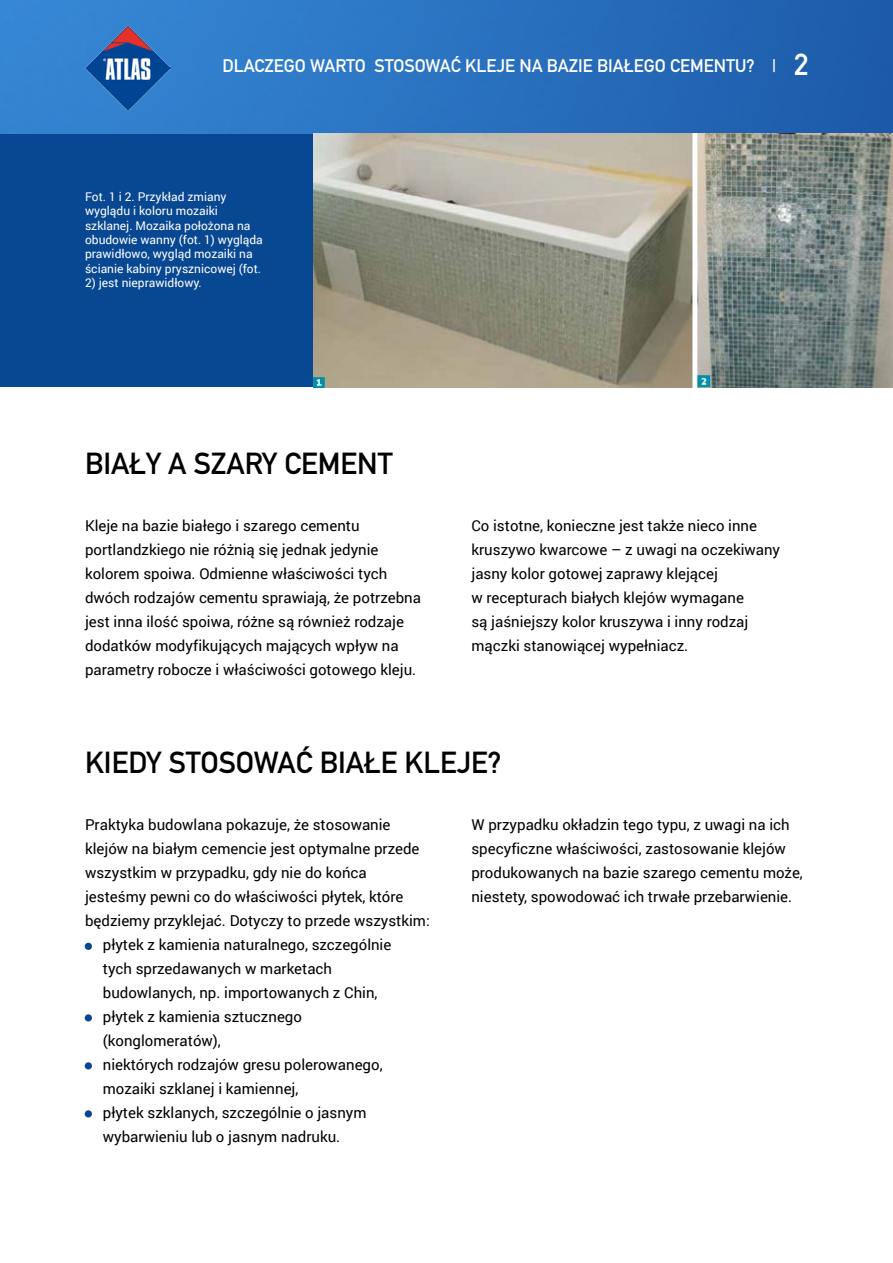
<style>
.page{position:relative;width:893px;height:1263px;background:#fff}
.page>*{position:absolute;margin:0;border:0;box-sizing:border-box;transform-origin:0 0}
.t1{font:700 30px "DIN Alternate";color:#000}
.t2{font:700 18px "DIN Alternate";color:#fff}
.t3{font:15px/24px "Roboto";color:#000}
.t4{font:12px/14.4px "Roboto";color:#fff}
.s1{font-size:30px}
</style>
<div class="page">
<div style="left:0;top:133px;width:313px;height:254px;background:#084792"></div>
<img style="left:0;top:0;width:893px;height:133px">
<img style="left:85px;top:25px;width:85px;height:86px">
<img style="left:313px;top:133px;width:580px;height:254px">
<div style="left:85px;top:943px;width:7px;height:7px;background:#084792;border-radius:50%"></div>
<div style="left:85px;top:1014px;width:7px;height:7px;background:#084792;border-radius:50%"></div>
<div style="left:85px;top:1062px;width:7px;height:7px;background:#084792;border-radius:50%"></div>
<div style="left:85px;top:1110px;width:7px;height:7px;background:#084792;border-radius:50%"></div>
<p class="t2" style="left:223px;top:52px;width:587px">DLACZEGO WARTO STOSOWAĆ KLEJE NA BAZIE BIAŁEGO CEMENTU? | <span class="s1">2</span></p>
<p class="t4" style="left:85px;top:189px;width:179px">Fot. 1 i 2. Przykład zmiany wyglądu i koloru mozaiki szklanej. Mozaika położona na obudowie wanny (fot. 1) wygląda prawidłowo, wygląd mozaiki na ścianie kabiny prysznicowej (fot.</p>
<p class="t4" style="left:85px;top:275px;width:118px">2) jest nieprawidłowy.</p>
<h1 class="t1" style="left:85px;top:441px;width:309px">BIAŁY A SZARY CEMENT</h1>
<p class="t3" style="left:85px;top:513px;width:337px">Kleje na bazie białego i szarego cementu portlandzkiego nie różnią się jednak jedynie kolorem spoiwa. Odmienne właściwości tych dwóch rodzajów cementu sprawiają, że potrzebna jest inna ilość spoiwa, różne są również rodzaje dodatków modyfikujących mających wpływ na parametry robocze i właściwości gotowego kleju.</p>
<p class="t3" style="left:471px;top:513px;width:310px">Co istotne, konieczne jest także nieco inne kruszywo kwarcowe – z uwagi na oczekiwany jasny kolor gotowej zaprawy klejącej<br>w recepturach białych klejów wymagane<br>są jaśniejszy kolor kruszywa i inny rodzaj mączki stanowiącej wypełniacz.</p>
<h1 class="t1" style="left:85px;top:739px;width:418px">KIEDY STOSOWAĆ BIAŁE KLEJE?</h1>
<p class="t3" style="left:85px;top:812px;width:346px">Praktyka budowlana pokazuje, że stosowanie klejów na białym cemencie jest optymalne przede wszystkim w przypadku, gdy nie do końca jesteśmy pewni co do właściwości płytek, które będziemy przyklejać. Dotyczy to przede wszystkim:</p>
<p class="t3" style="left:103px;top:932px;width:290px">płytek z kamienia naturalnego, szczególnie tych sprzedawanych w marketach budowlanych, np. importowanych z Chin, płytek z kamienia sztucznego (konglomeratów),<br>niektórych rodzajów gresu polerowanego, mozaiki szklanej i kamiennej,<br>płytek szklanych, szczególnie o jasnym wybarwieniu lub o jasnym nadruku.</p>
<p class="t3" style="left:471px;top:812px;width:333px">W przypadku okładzin tego typu, z uwagi na ich specyficzne właściwości, zastosowanie klejów produkowanych na bazie szarego cementu może, niestety, spowodować ich trwałe przebarwienie.</p>
</div>
